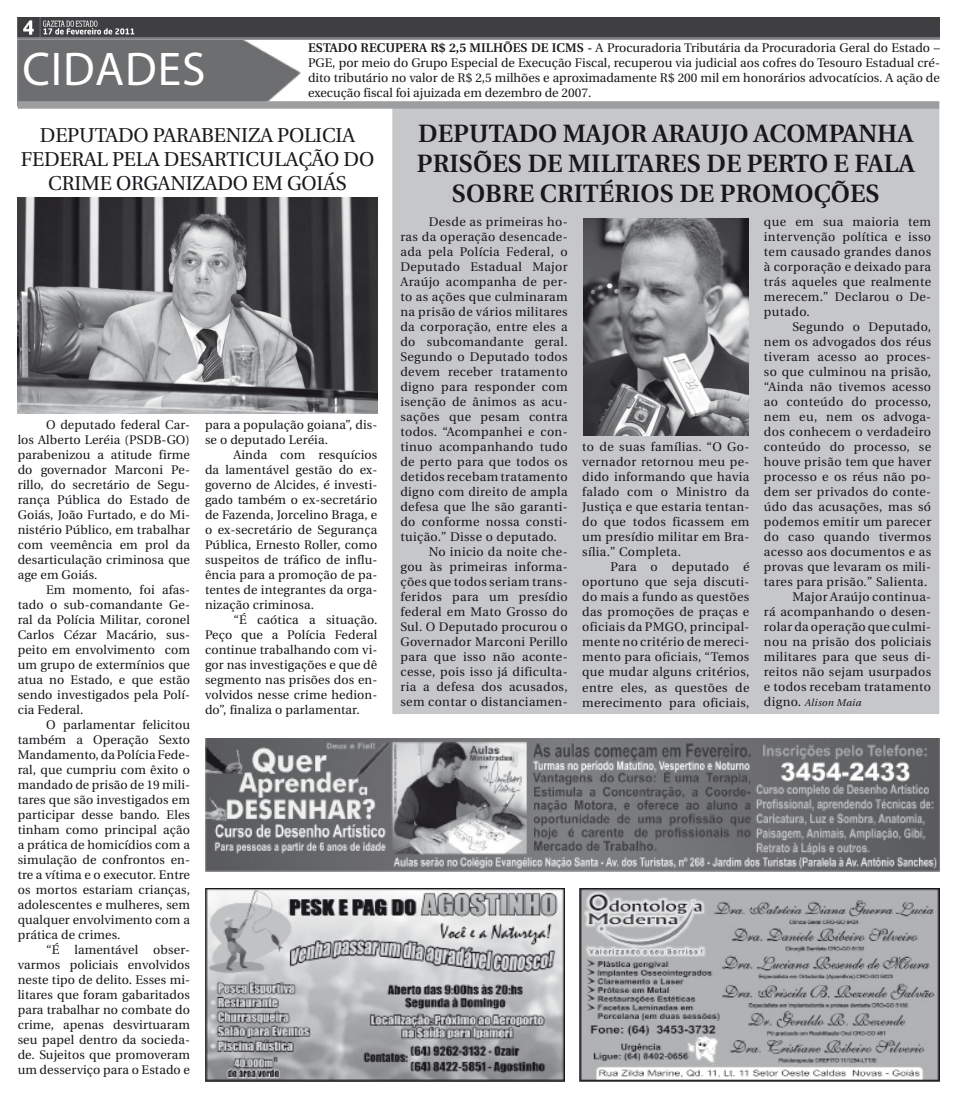
<style>
.page{position:relative;width:957px;height:1099px;background:#fff}
.page>*{position:absolute;margin:0;border:0;box-sizing:border-box;transform-origin:0 0}
.t1{font:47.5px "Myriad Pro";letter-spacing:.02em;color:#fff}
.Corpo_de_Texto{font:600 25px "Utopia";color:#1a171c}
.Corpo_de_Texto-2{font:20px/24px "Utopia";letter-spacing:-.01em;color:#1a171c;text-align:center}
.Corpo_de_Texto-3{font:12.5px/15px "Utopia";letter-spacing:.03em;color:#1a171c;text-align:justify}
.Corpo_de_Texto-4{font:12.5px/15px "Utopia";letter-spacing:.01em;color:#1a171c}
.t2{font:italic 10px "Utopia";letter-spacing:.03em;color:#1a171c}
.s1{font-weight:600}
.s2{font-style:normal;font-size:12.5px}
</style>
<div class="page">
<div style="left:392px;top:107px;width:547px;height:607px;background:#c6c7c9;border:2px solid #c6c7c9"></div>
<img style="left:205px;top:738px;width:734px;height:133px">
<img style="left:18px;top:40px;width:282px;height:61px">
<img style="left:18px;top:18px;width:921px;height:22px">
<div style="left:18px;top:101px;width:921px;height:8px;background:#9d9ea0"></div>
<img style="left:205px;top:888px;width:359px;height:193px">
<img style="left:579px;top:888px;width:360px;height:193px">
<img style="left:18px;top:198px;width:359px;height:216px">
<img style="left:583px;top:219px;width:165px;height:216px">
<p class="t1" style="left:22px;top:40px;width:185px">CIDADES</p>
<p class="Corpo_de_Texto-3" style="left:308px;top:41px;width:633px"><span class="s1">ESTADO RECUPERA R$ 2,5 MILHÕES DE ICMS -</span> A Procuradoria Tributária da Procuradoria Geral do Estado – PGE, por meio do Grupo Especial de Execução Fiscal, recuperou via judicial aos cofres do Tesouro Estadual cré&shy;dito tributário no valor de R$ 2,5 milhões e aproximadamente R$ 200 mil em honorários advocatícios. A ação de execução fiscal foi ajuizada em dezembro de 2007.</p>
<p class="Corpo_de_Texto-2" style="left:21px;top:124px;width:355px">DEPUTADO PARABENIZA POLICIA<br>FEDERAL PELA DESARTICULAÇÃO DO<br>CRIME ORGANIZADO EM GOIÁS</p>
<p class="Corpo_de_Texto" style="left:418px;top:119px;width:496px">DEPUTADO MAJOR ARAUJO ACOMPANHA</p>
<p class="Corpo_de_Texto" style="left:417px;top:149px;width:499px">PRISÕES DE MILITARES DE PERTO E FALA</p>
<p class="Corpo_de_Texto" style="left:452px;top:179px;width:430px">SOBRE CRITÉRIOS DE PROMOÇÕES</p>
<p class="Corpo_de_Texto-3" style="left:400px;top:214px;width:169px;text-indent:28px">Desde as primeiras ho&shy;ras da operação desencade&shy;ada pela Polícia Federal, o Deputado Estadual Major Araújo acompanha de per&shy;to as ações que culminaram na prisão de vários militares da corporação, entre eles a do subcomandante geral.<br>Segundo o Deputado todos devem receber tratamento digno para responder com isenção de ânimos as acu&shy;sações que pesam contra todos. “Acompanhei e con&shy;tinuo acompanhando tudo de perto para que todos os detidos recebam tratamento digno com direito de ampla defesa que lhe são garanti&shy;do conforme nossa consti&shy;tuição.” Disse o deputado.</p>
<p class="Corpo_de_Texto-3" style="left:400px;top:544px;width:169px;text-indent:28px">No inicio da noite che&shy;gou às primeiras informa&shy;ções que todos seriam trans&shy;feridos para um presídio federal em Mato Grosso do Sul. O Deputado procurou o Governador Marconi Perillo para que isso não aconte&shy;cesse, pois isso já dificulta&shy;ria a defesa dos acusados, sem contar o distanciamen-</p>
<p class="Corpo_de_Texto-3" style="left:764px;top:215px;width:169px">que em sua maioria tem intervenção política e isso tem causado grandes danos à corporação e deixado para trás aqueles que realmente merecem.” Declarou o De&shy;putado.</p>
<p class="Corpo_de_Texto-3" style="left:764px;top:320px;width:169px;text-align:right">Segundo o Deputado, nem os advogados dos réus tiveram acesso ao proces&shy;so que culminou na prisão, “Ainda não tivemos acesso ao conteúdo do processo, nem eu, nem os advoga&shy;dos conhecem o verdadeiro conteúdo do processo, se houve prisão tem que haver processo e os réus não po&shy;dem ser privados do conte&shy;údo das acusações, mas só podemos emitir um parecer do caso quando tivermos acesso aos documentos e as provas que levaram os mili&shy;tares para prisão.” Salienta.<br>Major Araújo continua-<br>rá acompanhando o desen&shy;rolar da operação que culmi&shy;nou na prisão dos policiais militares para que seus di&shy;reitos não sejam usurpados e todos recebam tratamento</p>
<p class="t2" style="left:764px;top:697px;width:99px"><span class="s2">digno.</span> Alison Maia</p>
<p class="Corpo_de_Texto-4" style="left:205px;top:417px;width:174px">para a população goiana”, dis&shy;se o deputado Leréia.</p>
<p class="Corpo_de_Texto-3" style="left:205px;top:447px;width:174px;text-indent:28px">Ainda com resquícios da lamentável gestão do ex&shy;governo de Alcides, é investi&shy;gado também o ex-secretário de Fazenda, Jorcelino Braga, e o ex-secretário de Segurança Pública, Ernesto Roller, como suspeitos de tráfico de influ&shy;ência para a promoção de pa&shy;tentes de integrantes da orga&shy;nização criminosa.</p>
<p class="Corpo_de_Texto-3" style="left:205px;top:612px;width:174px;text-indent:28px">“É caótica a situação.<br>Peço que a Polícia Federal continue trabalhando com vi&shy;gor nas investigações e que dê segmento nas prisões dos en&shy;volvidos nesse crime hedion&shy;do”, finaliza o parlamentar.</p>
<p class="Corpo_de_Texto-3" style="left:18px;top:417px;width:174px;text-indent:28px">O deputado federal Car&shy;los Alberto Leréia (PSDB-GO) parabenizou a atitude firme do governador Marconi Pe&shy;rillo, do secretário de Segu&shy;rança Pública do Estado de Goiás, João Furtado, e do Mi&shy;nistério Público, em trabalhar com veemência em prol da desarticulação criminosa que age em Goiás.</p>
<p class="Corpo_de_Texto-3" style="left:18px;top:582px;width:174px;text-indent:28px">Em momento, foi afas&shy;tado o sub-comandante Ge&shy;ral da Polícia Militar, coronel Carlos Cézar Macário, sus&shy;peito em envolvimento com um grupo de extermínios que atua no Estado, e que estão sendo investigados pela Polí&shy;cia Federal.</p>
<p class="Corpo_de_Texto-3" style="left:18px;top:717px;width:174px;text-indent:28px">O parlamentar felicitou também a Operação Sexto Mandamento, da Polícia Fede&shy;ral, que cumpriu com êxito o mandado de prisão de 19 mili&shy;tares que são investigados em participar desse bando. Eles tinham como principal ação a prática de homicídios com a simulação de confrontos en&shy;tre a vítima e o executor. Entre os mortos estariam crianças, adolescentes e mulheres, sem qualquer envolvimento com a prática de crimes.</p>
<p class="Corpo_de_Texto-3" style="left:18px;top:942px;width:174px;text-indent:28px">“É lamentável obser&shy;varmos policiais envolvidos neste tipo de delito. Esses mi&shy;litares que foram gabaritados para trabalhar no combate do crime, apenas desvirtuaram seu papel dentro da socieda&shy;de. Sujeitos que promoveram um desserviço para o Estado e</p>
<p class="Corpo_de_Texto-3" style="left:582px;top:440px;width:169px">to de suas famílias. “O Go&shy;vernador retornou meu pe&shy;dido informando que havia falado com o Ministro da Justiça e que estaria tentan&shy;do que todos ficassem em um presídio militar em Bra&shy;sília.” Completa.</p>
<p class="Corpo_de_Texto-3" style="left:582px;top:560px;width:169px;text-indent:28px">Para o deputado é oportuno que seja discuti&shy;do mais a fundo as questões das promoções de praças e oficiais da PMGO, principal&shy;mente no critério de mereci&shy;mento para oficiais, “Temos que mudar alguns critérios, entre eles, as questões de merecimento para oficiais,</p>
</div>
